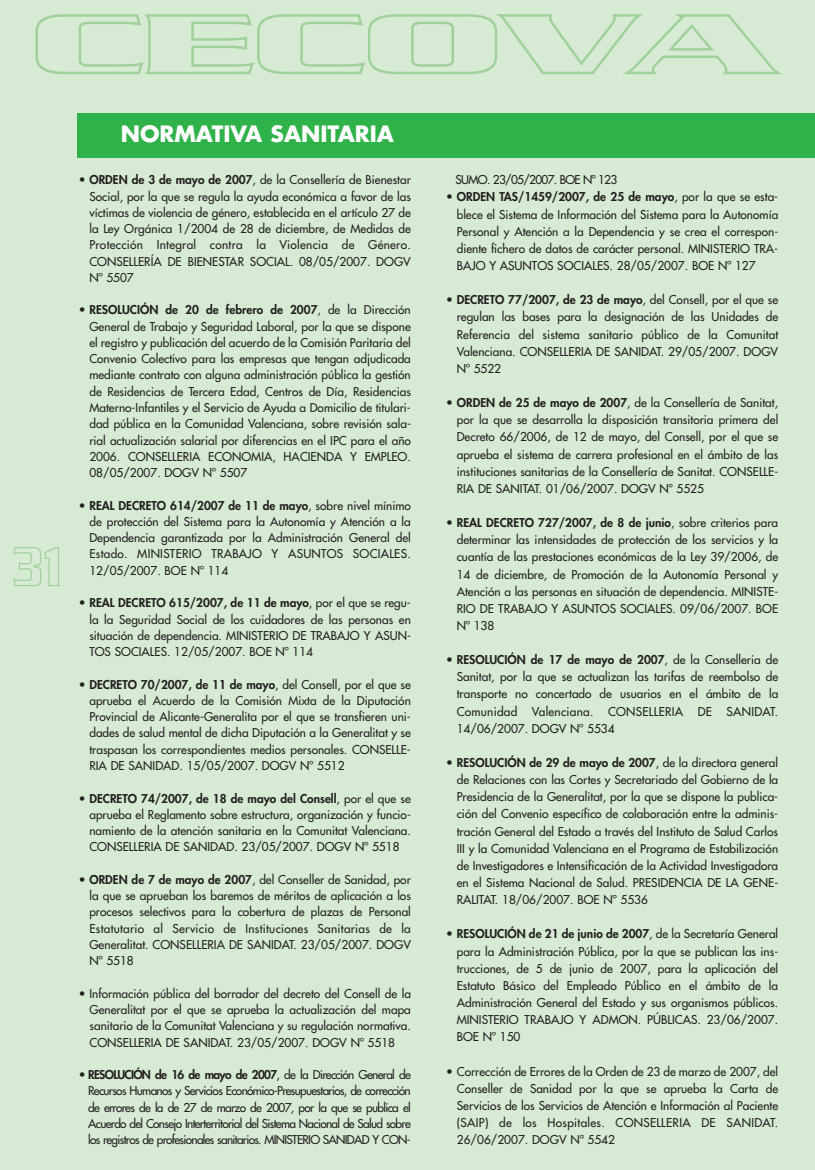
<style>
.page{position:relative;width:815px;height:1170px;background:#fff}
.page>*{position:absolute;margin:0;border:0;box-sizing:border-box;transform-origin:0 0}
.t1{font:700 21.88px "Futura";color:#fff}
.t2{font:11.88px/16.2px "Futura";color:#231f20;text-align:justify}
.t3{font:11.88px "Futura";letter-spacing:-.06em;color:#231f20}
.s1{font-weight:800}
</style>
<div class="page">
<div style="left:0;top:0;width:815px;height:1169px;background:#d7ebd4"></div>
<svg style="left:35px;top:14px;width:747px;height:60px"></svg>
<div style="left:77px;top:113px;width:738px;height:45px;background:#30b24a"></div>
<svg style="left:13px;top:547px;width:47px;height:39px"></svg>
<h1 class="t1" style="left:121px;top:124px;width:275px">NORMATIVA SANITARIA</h1>
<p class="t2" style="left:89px;top:172px;width:323px;text-indent:-10px"><span class="s1">• ORDEN de 3 de mayo de 2007</span>, de la Consellería de Bienestar Social, por la que se regula la ayuda económica a favor de las víctimas de violencia de género, establecida en el artículo 27 de la Ley Orgánica 1/2004 de 28 de diciembre, de Medidas de Protección Integral contra la Violencia de Género.<br>CONSELLERÍA DE BIENESTAR SOCIAL. 08/05/2007. DOGV Nº 5507</p>
<p class="t2" style="left:89px;top:303px;width:323px;text-indent:-10px"><span class="s1">• RESOLUCIÓN de 20 de febrero de 2007</span>, de la Dirección General de Trabajo y Seguridad Laboral, por la que se dispone el registro y publicación del acuerdo de la Comisión Paritaria del Convenio Colectivo para las empresas que tengan adjudicada mediante contrato con alguna administración pública la gestión de Residencias de Tercera Edad, Centros de Día, Residencias Materno-Infantiles y el Servicio de Ayuda a Domicilio de titulari&shy;dad pública en la Comunidad Valenciana, sobre revisión sala&shy;rial actualización salarial por diferencias en el IPC para el año 2006. CONSELLERIA ECONOMIA, HACIENDA Y EMPLEO.<br>08/05/2007. DOGV Nº 5507</p>
<p class="t2" style="left:89px;top:498px;width:323px;text-indent:-10px"><span class="s1">• REAL DECRETO 614/2007 de 11 de mayo</span>, sobre nivel mínimo de protección del Sistema para la Autonomía y Atención a la Dependencia garantizada por la Administración General del Estado. MINISTERIO TRABAJO Y ASUNTOS SOCIALES.<br>12/05/2007. BOE Nº 114</p>
<p class="t2" style="left:89px;top:595px;width:323px;text-indent:-10px"><span class="s1">• REAL DECRETO 615/2007, de 11 de mayo</span>, por el que se regu&shy;la la Seguridad Social de los cuidadores de las personas en situación de dependencia. MINISTERIO DE TRABAJO Y ASUN-TOS SOCIALES. 12/05/2007. BOE Nº 114</p>
<p class="t2" style="left:89px;top:677px;width:323px;text-indent:-10px"><span class="s1">• DECRETO 70/2007, de 11 de mayo</span>, del Consell, por el que se aprueba el Acuerdo de la Comisión Mixta de la Diputación Provincial de Alicante-Generalita por el que se transfieren uni&shy;dades de salud mental de dicha Diputación a la Generalitat y se traspasan los correspondientes medios personales. CONSELLE-RIA DE SANIDAD. 15/05/2007. DOGV Nº 5512</p>
<p class="t2" style="left:89px;top:790px;width:323px;text-indent:-10px"><span class="s1">• DECRETO 74/2007, de 18 de mayo del Consell</span>, por el que se aprueba el Reglamento sobre estructura, organización y funcio&shy;namiento de la atención sanitaria en la Comunitat Valenciana.<br>CONSELLERIA DE SANIDAD. 23/05/2007. DOGV Nº 5518</p>
<p class="t2" style="left:89px;top:872px;width:323px;text-indent:-10px"><span class="s1">• ORDEN de 7 de mayo de 2007</span>, del Conseller de Sanidad, por la que se aprueban los baremos de méritos de aplicación a los procesos selectivos para la cobertura de plazas de Personal Estatutario al Servicio de Instituciones Sanitarias de la Generalitat. CONSELLERIA DE SANIDAT. 23/05/2007. DOGV Nº 5518</p>
<p class="t2" style="left:90px;top:985px;width:323px;text-indent:-11px">• Información pública del borrador del decreto del Consell de la Generalitat por el que se aprueba la actualización del mapa sanitario de la Comunitat Valenciana y su regulación normativa.<br>CONSELLERIA DE SANIDAT. 23/05/2007. DOGV Nº 5518</p>
<p class="t2" style="left:88px;top:1067px;width:324px;text-indent:-9px"><span class="s1">• RESOLUCIÓN de 16 de mayo de 2007</span>, de la Dirección General de Recursos Humanos y Servicios Económico-Presupuestarios, de corrección de errores de la de 27 de marzo de 2007, por la que se publica el Acuerdo del Consejo Interterritorial del Sistema Nacional de Salud sobre los registros de profesionales sanitarios. MINISTERIO SANIDAD Y CON-</p>
<p class="t3" style="left:455px;top:174px;width:163px">SUMO. 23/05/2007. BOE Nº 123</p>
<p class="t2" style="left:457px;top:189px;width:323px;line-height:17.1px;text-indent:-10px"><span class="s1">• ORDEN TAS/1459/2007, de 25 de mayo</span>, por la que se esta&shy;blece el Sistema de Información del Sistema para la Autonomía Personal y Atención a la Dependencia y se crea el correspon&shy;diente fichero de datos de carácter personal. MINISTERIO TRA-BAJO Y ASUNTOS SOCIALES. 28/05/2007. BOE Nº 127</p>
<p class="t2" style="left:457px;top:292px;width:323px;line-height:17.1px;text-indent:-10px"><span class="s1">• DECRETO 77/2007, de 23 de mayo</span>, del Consell, por el que se regulan las bases para la designación de las Unidades de Referencia del sistema sanitario público de la Comunitat Valenciana. CONSELLERIA DE SANIDAT. 29/05/2007. DOGV Nº 5522</p>
<p class="t2" style="left:457px;top:395px;width:323px;line-height:17.1px;text-indent:-10px"><span class="s1">• ORDEN de 25 de mayo de 2007</span>, de la Consellería de Sanitat, por la que se desarrolla la disposición transitoria primera del Decreto 66/2006, de 12 de mayo, del Consell, por el que se aprueba el sistema de carrera profesional en el ámbito de las instituciones sanitarias de la Consellería de Sanitat. CONSELLE-RIA DE SANITAT. 01/06/2007. DOGV Nº 5525</p>
<p class="t2" style="left:457px;top:515px;width:323px;line-height:17.1px;text-indent:-10px"><span class="s1">• REAL DECRETO 727/2007, de 8 de junio</span>, sobre criterios para determinar las intensidades de protección de los servicios y la cuantía de las prestaciones económicas de la Ley 39/2006, de 14 de diciembre, de Promoción de la Autonomía Personal y Atención a las personas en situación de dependencia. MINISTE-RIO DE TRABAJO Y ASUNTOS SOCIALES. 09/06/2007. BOE Nº 138</p>
<p class="t2" style="left:457px;top:652px;width:323px;line-height:17.1px;text-indent:-10px"><span class="s1">• RESOLUCIÓN de 17 de mayo de 2007</span>, de la Conselleria de Sanitat, por la que se actualizan las tarifas de reembolso de transporte no concertado de usuarios en el ámbito de la Comunidad Valenciana. CONSELLERIA DE SANIDAT.<br>14/06/2007. DOGV Nº 5534</p>
<p class="t2" style="left:457px;top:754px;width:323px;line-height:17.1px;text-indent:-10px"><span class="s1">• RESOLUCIÓN de 29 de mayo de 2007</span>, de la directora general de Relaciones con las Cortes y Secretariado del Gobierno de la Presidencia de la Generalitat, por la que se dispone la publica&shy;ción del Convenio específico de colaboración entre la adminis&shy;tración General del Estado a través del Instituto de Salud Carlos III y la Comunidad Valenciana en el Programa de Estabilización de Investigadores e Intensificación de la Actividad Investigadora en el Sistema Nacional de Salud. PRESIDENCIA DE LA GENE-RALITAT. 18/06/2007. BOE Nº 5536</p>
<p class="t2" style="left:457px;top:926px;width:323px;line-height:17.1px;text-indent:-10px"><span class="s1">• RESOLUCIÓN de 21 de junio de 2007</span>, de la Secretaría General para la Administración Pública, por la que se publican las ins&shy;trucciones, de 5 de junio de 2007, para la aplicación del Estatuto Básico del Empleado Público en el ámbito de la Administración General del Estado y sus organismos públicos.<br>MINISTERIO TRABAJO Y ADMON. PÚBLICAS. 23/06/2007.<br>BOE Nº 150</p>
<p class="t2" style="left:457px;top:1063px;width:323px;line-height:17.1px;text-indent:-11px">• Corrección de Errores de la Orden de 23 de marzo de 2007, del Conseller de Sanidad por la que se aprueba la Carta de Servicios de los Servicios de Atención e Información al Paciente (SAIP) de los Hospitales. CONSELLERIA DE SANIDAT.<br>26/06/2007. DOGV Nª 5542</p>
</div>
